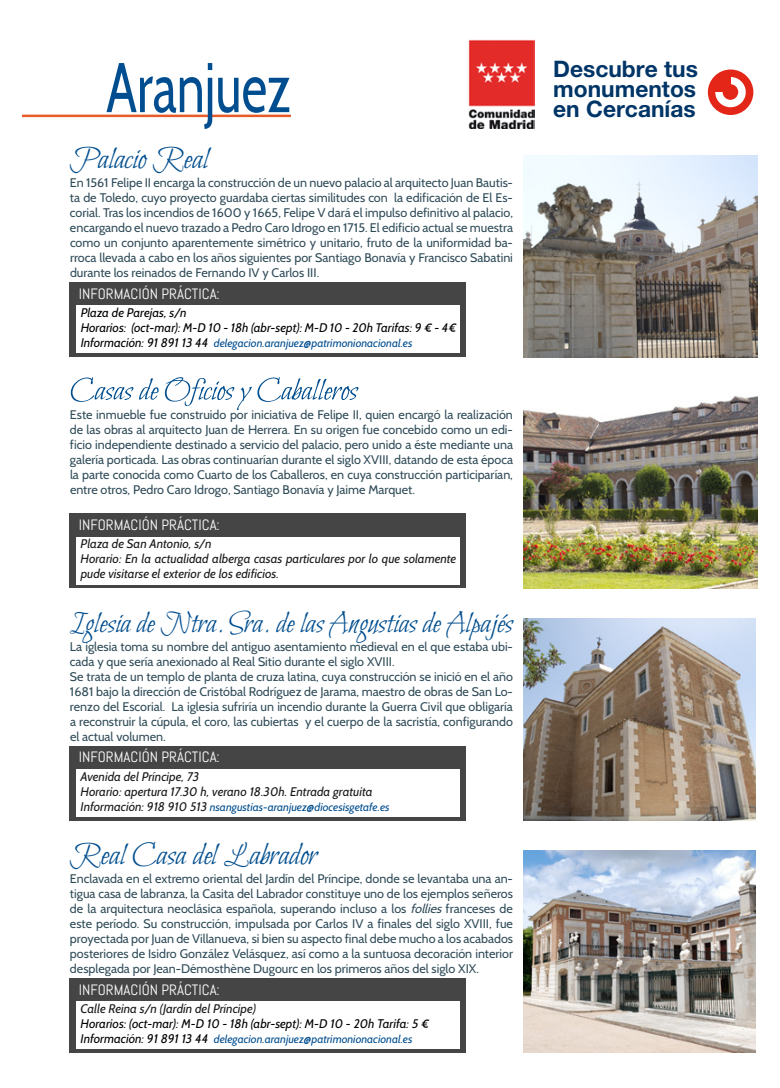
<style>
.page{position:relative;width:780px;height:1088px;background:#fff}
.page>*{position:absolute;margin:0;border:0;box-sizing:border-box;transform-origin:0 0}
.t1{font:70.12px "Cabin";color:#004e8f;scale:.71 1}
.t2{font:32.5px "Bilbo Swash Caps";color:#004e8f}
.t3{font:31.25px "Bilbo Swash Caps";color:#004e8f}
.t4{font:700 22.75px/20px "Helvetica Neue LT Pro";color:#003567;text-align:justify}
.t5{font:15px "Abel";color:#fff}
.t6{font:12.5px/15px "Cabin";color:#2f4b58;text-align:justify}
.t7{font:italic 12.5px/15px "Cabin";color:#1a171b}
.t8{font:italic 12.5px/15px "Cabin";color:#000}
.t9{font:italic 11.25px "Cabin";color:#004e8f}
.s1{font-size:12.5px;color:#000}
.s2{font-size:12.5px;color:#1a171b}
.s3{font-style:italic}
</style>
<div class="page">
<hr style="left:23px;top:115px;width:268px;height:2px;background:#e95b29">
<img style="left:523px;top:156px;width:234px;height:202px">
<div style="left:69px;top:282px;width:396px;height:75px;background:#454545"></div>
<div style="left:76px;top:306px;width:383px;height:47px;background:#fff"></div>
<div style="left:69px;top:513px;width:396px;height:75px;background:#454545"></div>
<div style="left:76px;top:537px;width:383px;height:47px;background:#fff"></div>
<svg style="left:71px;top:377px;width:287px;height:33px"></svg>
<div style="left:69px;top:745px;width:396px;height:75px;background:#454545"></div>
<div style="left:76px;top:769px;width:383px;height:47px;background:#fff"></div>
<div style="left:69px;top:978px;width:396px;height:75px;background:#454545"></div>
<div style="left:76px;top:1001px;width:383px;height:47px;background:#fff"></div>
<img style="left:523px;top:396px;width:234px;height:192px">
<img style="left:523px;top:619px;width:232px;height:201px">
<img style="left:523px;top:851px;width:232px;height:202px">
<div style="left:707px;top:69px;width:46px;height:46px;background:#e42618;border-radius:50%"></div>
<div style="left:715px;top:77px;width:30px;height:30px;background:#fff;border-radius:50%"></div>
<div style="left:722px;top:84px;width:16px;height:16px;background:#e42618;border-radius:50%"></div>
<div style="left:715px;top:76px;width:15px;height:16px;background:#e42618"></div>
<img style="left:468px;top:40px;width:67px;height:88px">
<h1 class="t1" style="left:106px;top:44px;width:261px">Aranjuez</h1>
<h2 class="t2" style="left:70px;top:141px;width:140px">Palacio Real</h2>
<p class="t6" style="left:70px;top:175px;width:444px">En 1561 Felipe II encarga la construcción de un nuevo palacio al arquitecto Juan Bautis&shy;ta de Toledo, cuyo proyecto guardaba ciertas similitudes con la edificación de El Es&shy;corial. Tras los incendios de 1600 y 1665, Felipe V dará el impulso definitivo al palacio, encargando el nuevo trazado a Pedro Caro Idrogo en 1715. El edificio actual se muestra como un conjunto aparentemente simétrico y unitario, fruto de la uniformidad ba&shy;rroca llevada a cabo en los años siguientes por Santiago Bonavía y Francisco Sabatini durante los reinados de Fernando IV y Carlos III.</p>
<p class="t8" style="left:81px;top:305px;width:377px">Plaza de Parejas, s/n<br>Horarios: (oct-mar): M-D 10 - 18h (abr-sept): M-D 10 - 20h Tarifas: 9 € - 4€</p>
<p class="t9" style="left:81px;top:336px;width:333px"><span class="s1">Información: 91 891 13 44</span> delegacion.aranjuez@patrimonionacional.es</p>
<p class="t5" style="left:79px;top:284px;width:142px">INFORMACIÓN PRÁCTICA:</p>
<p class="t6" style="left:70px;top:407px;width:444px">Este inmueble fue construido por iniciativa de Felipe II, quien encargó la realización de las obras al arquitecto Juan de Herrera. En su origen fue concebido como un edi&shy;ficio independiente destinado a servicio del palacio, pero unido a éste mediante una galería porticada. Las obras continuarían durante el siglo XVIII, datando de esta época la parte conocida como Cuarto de los Caballeros, en cuya construcción participarían, entre otros, Pedro Caro Idrogo, Santiago Bonavía y Jaime Marquet.</p>
<p class="t5" style="left:79px;top:515px;width:142px">INFORMACIÓN PRÁCTICA:</p>
<p class="t7" style="left:81px;top:536px;width:377px">Plaza de San Antonio, s/n<br>Horario: En la actualidad alberga casas particulares por lo que solamente pude visitarse el exterior de los edificios.</p>
<h3 class="t3" style="left:70px;top:605px;width:444px">Iglesia de Ntra. Sra. de las Angustias de Alpajés</h3>
<p class="t6" style="left:70px;top:639px;width:444px;text-align:left">La iglesia toma su nombre del antiguo asentamiento medieval en el que estaba ubi&shy;cada y que sería anexionado al Real Sitio durante el siglo XVIII.<br>Se trata de un templo de planta de cruza latina, cuya construcción se inició en el año 1681 bajo la dirección de Cristóbal Rodríguez de Jarama, maestro de obras de San Lo&shy;renzo del Escorial. La iglesia sufriría un incendio durante la Guerra Civil que obligaría a reconstruir la cúpula, el coro, las cubiertas y el cuerpo de la sacristía, configurando el actual volumen.</p>
<p class="t7" style="left:81px;top:769px;width:293px">Avenida del Príncipe, 73<br>Horario: apertura 17.30 h, verano 18.30h. Entrada gratuita</p>
<p class="t9" style="left:81px;top:800px;width:310px"><span class="s2">Información: 918 910 513</span> nsangustias-aranjuez@diocesisgetafe.es</p>
<p class="t5" style="left:79px;top:748px;width:142px">INFORMACIÓN PRÁCTICA:</p>
<h2 class="t2" style="left:70px;top:836px;width:249px">Real Casa del Labrador</h2>
<p class="t6" style="left:70px;top:871px;width:444px">Enclavada en el extremo oriental del Jardín del Príncipe, donde se levantaba una an&shy;tigua casa de labranza, la Casita del Labrador constituye uno de los ejemplos señeros de la arquitectura neoclásica española, superando incluso a los <span class="s3">follies</span>franceses de este período. Su construcción, impulsada por Carlos IV a finales del siglo XVIII, fue proyectada por Juan de Villanueva, si bien su aspecto final debe mucho a los acabados posteriores de Isidro González Velásquez, así como a la suntuosa decoración interior desplegada por Jean-Démosthène Dugourc en los primeros años del siglo XIX.</p>
<p class="t7" style="left:81px;top:1001px;width:177px">Calle Reina s/n (Jardín del Príncipe)</p>
<p class="t8" style="left:81px;top:1016px;width:350px">Horarios: (oct-mar): M-D 10 - 18h (abr-sept): M-D 10 - 20h Tarifa: 5 €</p>
<p class="t9" style="left:81px;top:1032px;width:333px"><span class="s1">Información: 91 891 13 44</span> delegacion.aranjuez@patrimonionacional.es</p>
<p class="t5" style="left:79px;top:980px;width:142px">INFORMACIÓN PRÁCTICA:</p>
<h3 class="t4" style="left:553px;top:59px;width:146px">Descubre tus monumentos en Cercanías</h3>
</div>
